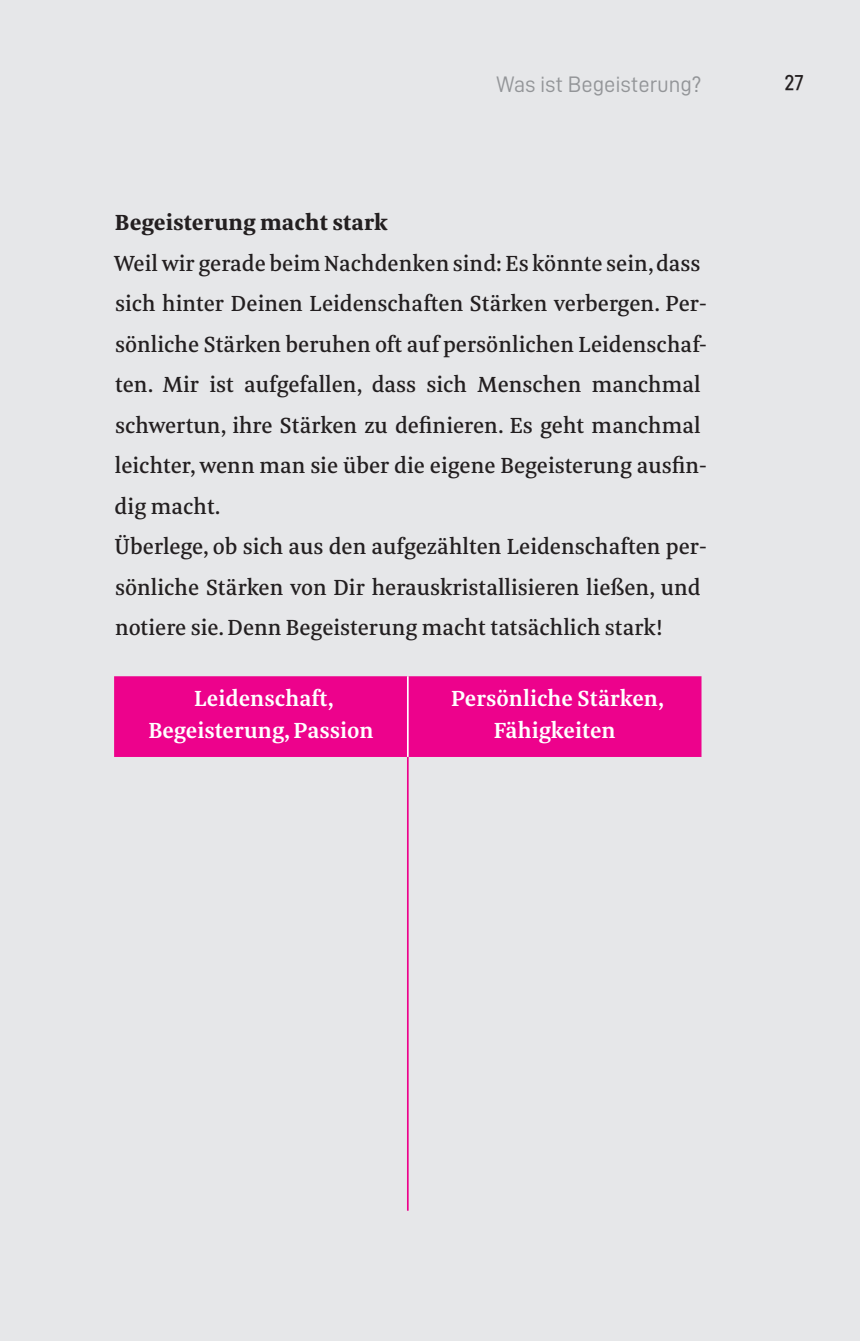
<style>
.page{position:relative;width:860px;height:1341px;background:#fff}
.page>*{position:absolute;margin:0;border:0;box-sizing:border-box;transform-origin:0 0}
.t1{font:500 22.5px/40.5px "Meret Pro";color:#231f20}
.t2{font:700 22.5px/31.5px "Meret Pro";color:#fff;text-align:center}
.t3{font:800 22.5px "Meret Pro";color:#231f20}
.t4{font:22.5px "D DIN PRO Regular";letter-spacing:-.005em;color:#939598}
.t5{font:21.38px "D DIN PRO Medium";color:#231f20}
</style>
<div class="page">
<div style="left:0;top:0;width:859px;height:1340px;background:#e6e7e9"></div>
<div style="left:114px;top:676px;width:587px;height:80px;background:#ed028c"></div>
<hr style="left:407px;top:676px;width:1px;height:80px;background:#fff">
<hr style="left:407px;top:756px;width:1px;height:454px;background:#ed028c">
<p class="t4" style="left:496px;top:72px;width:206px">Was ist Begeisterung?</p>
<p class="t5" style="left:784px;top:71px;width:21px">27</p>
<p class="t3" style="left:115px;top:206px;width:274px">Begeisterung macht stark</p>
<p class="t1" style="left:114px;top:242px;width:594px">Weil wir gerade beim Nachdenken sind: Es könnte sein, dass sich hinter Deinen Leidenschaften Stärken verbergen. Per&shy;sönliche Stärken beruhen oft auf persönlichen Leidenschaf&shy;ten. Mir ist aufgefallen, dass sich Menschen manchmal schwertun, ihre Stärken zu definieren. Es geht manchmal leichter, wenn man sie über die eigene Begeisterung ausfin&shy;dig macht.<br>Überlege, ob sich aus den aufgezählten Leidenschaften per&shy;sönliche Stärken von Dir herauskristallisieren ließen, und notiere sie. Denn Begeisterung macht tatsächlich stark!</p>
<p class="t2" style="left:148px;top:682px;width:227px">Leidenschaft,<br>Begeisterung, Passion</p>
<p class="t2" style="left:451px;top:682px;width:215px">Persönliche Stärken,<br>Fähigkeiten</p>
</div>
